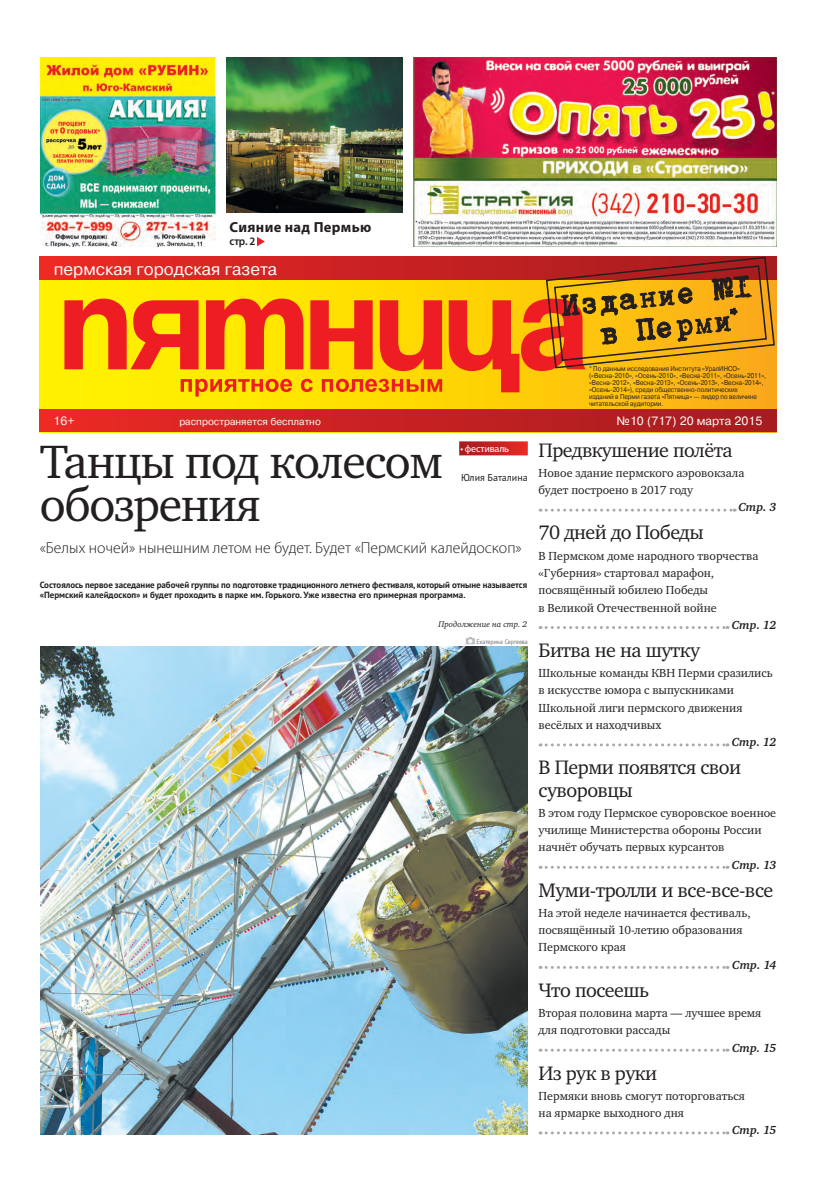
<style>
.page{position:relative;width:819px;height:1191px;background:#fff}
.page>*{position:absolute;margin:0;border:0;box-sizing:border-box;transform-origin:0 0}
.t1{font:48px/43.2px "Charter ITC";letter-spacing:-.025em;color:#231f20}
.t2{font:20px/22.3px "Charter ITC";letter-spacing:-.025em;color:#231f20}
.t3{font:17px "Pragmatica C";color:#fff}
.t4{font:300 15.8px "Myriad Pro";color:#231f20}
.t5{font:700 14.6px "Myriad Pro";letter-spacing:.02em;color:#231f20}
.t6{font:12px "Charter C";color:#231f20}
.t7{font:italic 700 12px "Charter C";color:#231f20}
.t8{font:12px "Pragmatica C";color:#fff}
.t9{font:600 11.5px "Myriad Pro";color:#231f20;scale:.96 1}
.t10{font:10px "Pragmatica C";color:#fff}
.t11{font:10px "PT Sans";color:#231f20}
.t12{font:10px "Myriad Pro";letter-spacing:-.015em;color:#fff}
.t13{font:700 9px/9.8px "PT Sans";letter-spacing:-.005em;color:#231f20}
.t14{font:italic 8.5px "Charter C";color:#231f20}
.t15{font:7px/7px "Pragmatica C";color:#231f20;scale:.88 1}
.t16{font:6.5px "PT Sans";color:#6c6d70;scale:.9 1}
</style>
<div class="page">
<img style="left:227px;top:58px;width:176px;height:155px">
<svg style="left:40px;top:279px;width:737px;height:130px;background:#fdd307"></svg>
<svg style="left:40px;top:257px;width:737px;height:22px;background:#d22422"></svg>
<div style="left:39px;top:409px;width:738px;height:23px;background:linear-gradient(to right,#eb2924,#a41b1f)"></div>
<svg style="left:64px;top:299px;width:520px;height:93px;background:#f68012"></svg>
<svg style="left:181px;top:379px;width:261px;height:18px;background:#f89b0d"></svg>
<svg style="left:545px;top:256px;width:231px;height:113px;background:#c67519"></svg>
<img style="left:414px;top:57px;width:363px;height:190px">
<svg style="left:459px;top:441px;width:69px;height:14px"></svg>
<img style="left:40px;top:647px;width:487px;height:487px">
<svg style="left:540px;top:509px;width:195px;height:3px"></svg>
<svg style="left:540px;top:626px;width:188px;height:3px"></svg>
<svg style="left:540px;top:743px;width:188px;height:3px"></svg>
<svg style="left:540px;top:866px;width:188px;height:3px"></svg>
<svg style="left:540px;top:966px;width:188px;height:3px"></svg>
<svg style="left:540px;top:1049px;width:188px;height:3px"></svg>
<svg style="left:540px;top:1131px;width:188px;height:3px"></svg>
<svg style="left:466px;top:637px;width:9px;height:7px"></svg>
<svg style="left:257px;top:237px;width:8px;height:9px"></svg>
<img style="left:40px;top:57px;width:175px;height:190px">
<p class="t5" style="left:230px;top:218px;width:143px">Сияние над Пермью</p>
<p class="t9" style="left:230px;top:235px;width:28px">стр. 2</p>
<p class="t3" style="left:54px;top:260px;width:225px">пермская городская газета</p>
<p class="t15" style="left:589px;top:365px;width:203px">* По данным исследования Института «УралИНСО» («Весна-2010», «Осень-2010», «Весна-2011», «Осень-2011», «Весна-2012», «Весна-2013», «Осень-2013», «Весна-2014», «Осень-2014»), среди общественно-политических<br>изданий в Перми газета «Пятница» — лидер по величине читательской аудитории.</p>
<p class="t8" style="left:54px;top:414px;width:23px">16+</p>
<p class="t10" style="left:179px;top:416px;width:143px">распространяется бесплатно</p>
<p class="t8" style="left:617px;top:414px;width:147px">№10 (717) 20 марта 2015</p>
<p class="t12" style="left:461px;top:442px;width:50px">• фестиваль</p>
<p class="t11" style="left:461px;top:472px;width:68px">Юлия Баталина</p>
<p class="t1" style="left:40px;top:440px;width:405px">Танцы под колесом обозрения</p>
<p class="t4" style="left:40px;top:538px;width:484px">«Белых ночей» нынешним летом не будет. Будет «Пермский калейдоскоп»</p>
<p class="t13" style="left:40px;top:580px;width:489px">Состоялось первое заседание рабочей группы по подготовке традиционного летнего фестиваля, который отныне называется «Пермский калейдоскоп» и будет проходить в парке им. Горького. Уже известна его примерная программа.</p>
<p class="t14" style="left:439px;top:620px;width:90px">Продолжение на стр. 2</p>
<p class="t16" style="left:477px;top:638px;width:58px">Екатерина Сергеева</p>
<p class="t2" style="left:539px;top:439px;width:196px">Предвкушение полёта</p>
<p class="t6" style="left:539px;top:466px;width:207px">Новое здание пермского аэровокзала</p>
<p class="t6" style="left:539px;top:483px;width:156px">будет построено в 2017 году</p>
<p class="t7" style="left:738px;top:501px;width:40px">Стр. 3</p>
<p class="t2" style="left:539px;top:521px;width:167px">70 дней до Победы</p>
<p class="t6" style="left:539px;top:549px;width:222px">В Пермском доме народного творчества</p>
<p class="t6" style="left:539px;top:566px;width:177px">«Губерния» стартовал марафон,</p>
<p class="t6" style="left:539px;top:584px;width:171px">посвящённый юбилею Победы</p>
<p class="t6" style="left:539px;top:601px;width:180px">в Великой Отечественной войне</p>
<p class="t7" style="left:732px;top:618px;width:46px">Стр. 12</p>
<p class="t2" style="left:539px;top:639px;width:163px">Битва не на шутку</p>
<p class="t6" style="left:539px;top:666px;width:236px">Школьные команды КВН Перми сразились</p>
<p class="t6" style="left:539px;top:684px;width:197px">в искусстве юмора с выпускниками</p>
<p class="t6" style="left:539px;top:701px;width:206px">Школьной лиги пермского движения</p>
<p class="t6" style="left:539px;top:718px;width:124px">весёлых и находчивых</p>
<p class="t7" style="left:732px;top:736px;width:46px">Стр. 12</p>
<p class="t2" style="left:539px;top:756px;width:204px">В Перми появятся свои суворовцы</p>
<p class="t6" style="left:539px;top:806px;width:239px">В этом году Пермское суворовское военное</p>
<p class="t6" style="left:539px;top:823px;width:225px">училище Министерства обороны России</p>
<p class="t6" style="left:539px;top:841px;width:187px">начнёт обучать первых курсантов</p>
<p class="t7" style="left:732px;top:858px;width:46px">Стр. 13</p>
<p class="t2" style="left:539px;top:879px;width:236px">Муми-тролли и все-все-все</p>
<p class="t6" style="left:539px;top:906px;width:214px">На этой неделе начинается фестиваль,</p>
<p class="t6" style="left:539px;top:923px;width:205px">посвящённый 10-летию образования</p>
<p class="t6" style="left:539px;top:941px;width:89px">Пермского края</p>
<p class="t7" style="left:732px;top:958px;width:46px">Стр. 14</p>
<p class="t2" style="left:539px;top:979px;width:112px">Что посеешь</p>
<p class="t6" style="left:539px;top:1006px;width:224px">Вторая половина марта — лучшее время</p>
<p class="t6" style="left:539px;top:1023px;width:133px">для подготовки рассады</p>
<p class="t7" style="left:732px;top:1041px;width:46px">Стр. 15</p>
<p class="t2" style="left:539px;top:1062px;width:120px">Из рук в руки</p>
<p class="t6" style="left:539px;top:1089px;width:208px">Пермяки вновь смогут поторговаться</p>
<p class="t6" style="left:539px;top:1106px;width:147px">на ярмарке выходного дня</p>
<p class="t7" style="left:732px;top:1124px;width:46px">Стр. 15</p>
</div>
